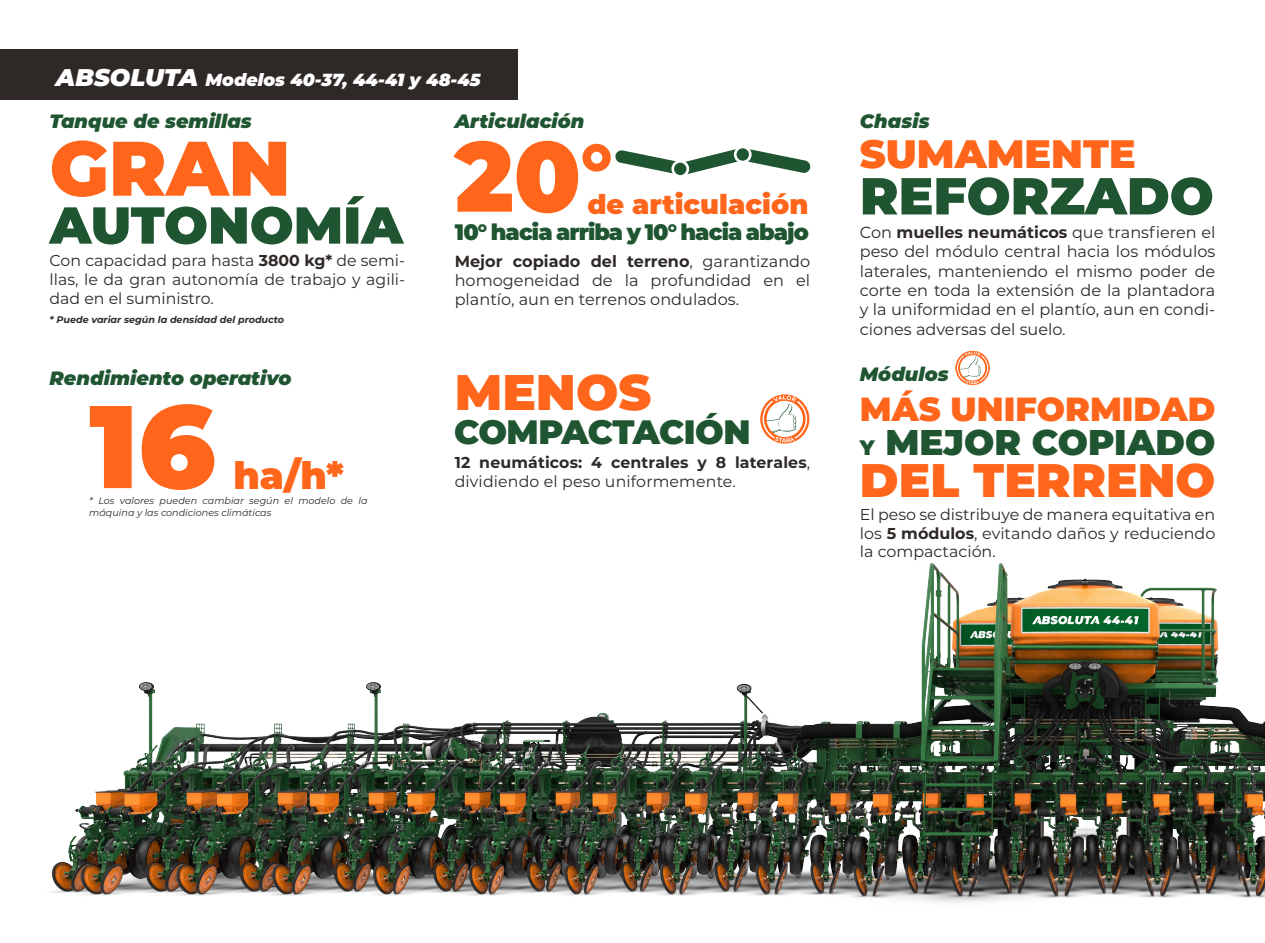
<style>
.page{position:relative;width:1265px;height:943px;background:#fff}
.page>*{position:absolute;margin:0;border:0;box-sizing:border-box;transform-origin:0 0}
.t1{font:900 117.25px "Montserrat";color:#ff661c}
.t2{font:900 99.05px "Montserrat";color:#ff661c}
.t3{font:900 77.17px "Montserrat";color:#ff661c}
.t4{font:900 51.98px "Montserrat";color:#205532}
.t5{font:900 51.8px "Montserrat";color:#205532}
.t6{font:900 49.88px "Montserrat";color:#ff661c}
.t7{font:900 47.07px "Montserrat";color:#ff661c}
.t8{font:900 39.55px "Montserrat";color:#ff661c}
.t9{font:900 37.62px "Montserrat";color:#ff661c}
.t10{font:900 35.7px "Montserrat";color:#205532}
.t11{font:900 33.77px "Montserrat";letter-spacing:-.02em;color:#205532}
.t12{font:900 33.43px "Montserrat";color:#ff661c}
.t13{font:900 27.12px "Montserrat";color:#ff661c}
.t14{font:900 22.4px "Montserrat";letter-spacing:-.04em;color:#205532}
.t15{font:italic 900 19.25px "Montserrat";color:#205532}
.t16{font:italic 900 17.5px "Montserrat";color:#fff}
.t17{font:16.1px/19.2px "Montserrat";color:#2e2926;text-align:justify}
.t18{font:15.75px/18.9px "Montserrat";color:#2e2926;text-align:justify}
.t19{font:700 15.75px/18.9px "Montserrat";letter-spacing:.01em;color:#2e2926}
.t20{font:italic 9.62px/11.5px "Montserrat";color:#2e2926}
.t21{font:italic 700 9.62px "Montserrat";color:#2e2926}
.s1{font-size:24.15px}
.s2{font-weight:700}
.s3{font-size:76.83px}
.s4{font-weight:400}
.s5{font-size:21px}
</style>
<div class="page">
<div style="left:0;top:50px;width:518px;height:50px;background:#2e2926"></div>
<svg style="left:615px;top:149px;width:196px;height:26px"></svg>
<div style="left:673px;top:161px;width:15px;height:15px;background:#205532;border-radius:50%"></div>
<div style="left:671px;top:160px;width:18px;height:18px;border:3px solid #fff;border-radius:50%"></div>
<div style="left:735px;top:147px;width:15px;height:15px;background:#205532;border-radius:50%"></div>
<div style="left:734px;top:146px;width:18px;height:17px;border:3px solid #fff;border-radius:50%"></div>
<svg style="left:955px;top:351px;width:35px;height:34px"></svg>
<img style="left:51px;top:563px;width:1214px;height:340px">
<svg style="left:760px;top:394px;width:49px;height:49px"></svg>
<p class="t16" style="left:56px;top:67px;width:426px"><span class="s1">ABSOLUTA</span> Modelos 40-37, 44-41 y 48-45</p>
<p class="t15" style="left:50px;top:106px;width:204px">Tanque de semillas</p>
<p class="t15" style="left:455px;top:107px;width:131px">Articulación</p>
<p class="t3" style="left:50px;top:110px;width:242px">GRAN</p>
<p class="t5" style="left:50px;top:186px;width:355px">AUTONOMÍA</p>
<p class="t18" style="left:50px;top:251px;width:357px">Con capacidad para hasta <span class="s2">3800 kg*</span> de semi&shy;llas, le da gran autonomía de trabajo y agili&shy;dad en el suministro.</p>
<p class="t21" style="left:50px;top:313px;width:236px">* Puede variar según la densidad del producto</p>
<p class="t15" style="left:50px;top:363px;width:244px">Rendimiento operativo</p>
<p class="t1" style="left:89px;top:358px;width:128px">16</p>
<p class="t9" style="left:234px;top:447px;width:112px">ha/h*</p>
<p class="t20" style="left:89px;top:494px;width:280px">* Los valores pueden cambiar según el modelo de la máquina y las condiciones climáticas</p>
<p class="t2" style="left:455px;top:102px;width:159px">20<span class="s3">°</span></p>
<p class="t13" style="left:587px;top:184px;width:223px">de articulación</p>
<p class="t14" style="left:455px;top:215px;width:355px">10° hacia arriba y 10° hacia abajo</p>
<p class="t17" style="left:455px;top:251px;width:357px"><span class="s2">Mejor copiado del terreno</span>, garantizando homogeneidad de la profundidad en el plantío, aun en terrenos ondulados.</p>
<p class="t6" style="left:455px;top:355px;width:198px">MENOS</p>
<p class="t11" style="left:454px;top:407px;width:298px">COMPACTACIÓN</p>
<p class="t19" style="left:455px;top:452px;width:357px">12 neumáticos: 4 centrales y 8 laterales<span class="s4">, dividiendo el peso uniformemente.</span></p>
<p class="t15" style="left:860px;top:107px;width:71px">Chasis</p>
<p class="t8" style="left:860px;top:124px;width:277px">SUMAMENTE</p>
<p class="t4" style="left:860px;top:157px;width:355px">REFORZADO</p>
<p class="t17" style="left:860px;top:222px;width:357px">Con <span class="s2">muelles neumáticos</span> que transfieren el peso del módulo central hacia los módulos laterales, manteniendo el mismo poder de corte en toda la extensión de la plantadora y la uniformidad en el plantío, aun en condi&shy;ciones adversas del suelo.</p>
<p class="t15" style="left:860px;top:359px;width:90px">Módulos</p>
<p class="t12" style="left:860px;top:384px;width:357px">MÁS UNIFORMIDAD</p>
<p class="t10" style="left:860px;top:415px;width:357px"><span class="s5">Y</span> MEJOR COPIADO</p>
<p class="t7" style="left:860px;top:445px;width:357px">DEL TERRENO</p>
<p class="t18" style="left:860px;top:504px;width:357px">El peso se distribuye de manera equitativa en los <span class="s2">5 módulos</span>, evitando daños y reduciendo la compactación.</p>
</div>
